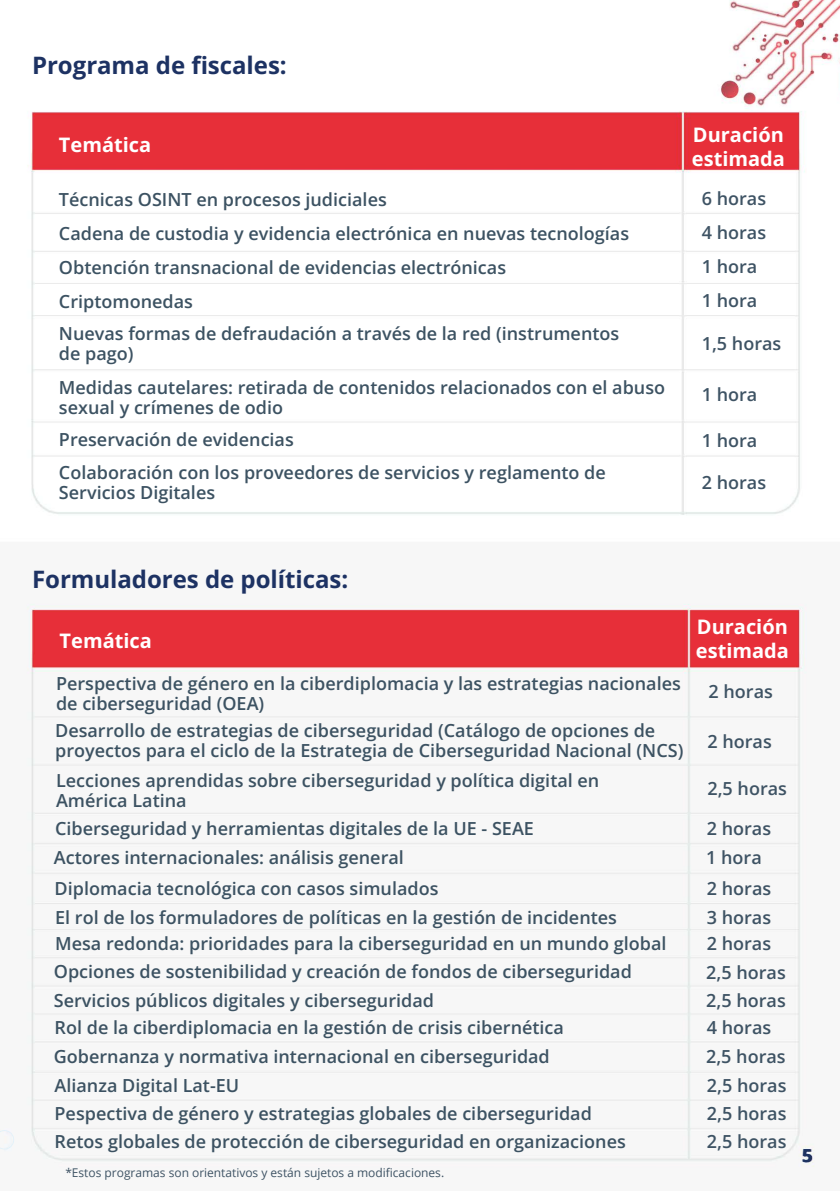
<style>
.page{position:relative;width:840px;height:1191px;background:#fff}
.page>*{position:absolute;margin:0;border:0;box-sizing:border-box;transform-origin:0 0}
.t1{font:700 24px "Open Sans";color:#1d3263}
.t2{font:700 20px/24px "Open Sans";color:#fff}
.t3{font:600 18px/20px "Open Sans";color:#3c5262}
.t4{font:600 18px "Open Sans";color:#3e5364}
.t5{font:700 18px "Open Sans";color:#1d3361}
.t6{font:12px "Open Sans";color:#3e5364}
</style>
<div class="page">
<img style="left:4px;top:0;width:835px;height:1167px">
<svg style="left:0;top:1129px;width:15px;height:21px"></svg>
<p class="t1" style="left:32px;top:49px;width:256px">Programa de fiscales:</p>
<p class="t2" style="left:59px;top:132px;width:94px">Temática</p>
<p class="t2" style="left:691px;top:122px;width:94px">Duración estimada</p>
<p class="t3" style="left:59px;top:189px;width:329px">Técnicas OSINT en procesos judiciales</p>
<p class="t4" style="left:701px;top:186px;width:66px">6 horas</p>
<p class="t3" style="left:59px;top:223px;width:571px">Cadena de custodia y evidencia electrónica en nuevas tecnologías</p>
<p class="t4" style="left:701px;top:220px;width:66px">4 horas</p>
<p class="t3" style="left:59px;top:257px;width:448px">Obtención transnacional de evidencias electrónicas</p>
<p class="t4" style="left:701px;top:254px;width:57px">1 hora</p>
<p class="t3" style="left:59px;top:291px;width:135px">Criptomonedas</p>
<p class="t4" style="left:701px;top:288px;width:57px">1 hora</p>
<p class="t3" style="left:59px;top:322px;width:561px">Nuevas formas de defraudación a través de la red (instrumentos de pago)</p>
<p class="t4" style="left:701px;top:331px;width:81px">1,5 horas</p>
<p class="t3" style="left:59px;top:377px;width:607px">Medidas cautelares: retirada de contenidos relacionados con el abuso sexual y crímenes de odio</p>
<p class="t4" style="left:701px;top:382px;width:57px">1 hora</p>
<p class="t3" style="left:59px;top:429px;width:236px">Preservación de evidencias</p>
<p class="t4" style="left:701px;top:428px;width:57px">1 hora</p>
<p class="t3" style="left:59px;top:462px;width:548px">Colaboración con los proveedores de servicios y reglamento de<br>Servicios Digitales</p>
<p class="t4" style="left:701px;top:470px;width:66px">2 horas</p>
<p class="t1" style="left:32px;top:562px;width:317px">Formuladores de políticas:</p>
<p class="t2" style="left:60px;top:628px;width:94px">Temática</p>
<p class="t2" style="left:695px;top:614px;width:94px">Duración estimada</p>
<p class="t3" style="left:56px;top:673px;width:626px">Perspectiva de género en la ciberdiplomacia y las estrategias nacionales de ciberseguridad (OEA)</p>
<p class="t4" style="left:708px;top:679px;width:66px">2 horas</p>
<p class="t3" style="left:55px;top:720px;width:629px">Desarrollo de estrategias de ciberseguridad (Catálogo de opciones de proyectos para el ciclo de la Estrategia de Ciberseguridad Nacional (NCS)</p>
<p class="t4" style="left:707px;top:729px;width:66px">2 horas</p>
<p class="t3" style="left:56px;top:770px;width:544px">Lecciones aprendidas sobre ciberseguridad y política digital en<br>América Latina</p>
<p class="t4" style="left:707px;top:776px;width:81px">2,5 horas</p>
<p class="t3" style="left:55px;top:818px;width:480px">Ciberseguridad y herramientas digitales de la UE - SEAE</p>
<p class="t4" style="left:706px;top:816px;width:66px">2 horas</p>
<p class="t3" style="left:54px;top:847px;width:351px">Actores internacionales: análisis general</p>
<p class="t4" style="left:705px;top:845px;width:57px">1 hora</p>
<p class="t3" style="left:55px;top:878px;width:385px">Diplomacia tecnológica con casos simulados</p>
<p class="t4" style="left:706px;top:876px;width:66px">2 horas</p>
<p class="t3" style="left:55px;top:907px;width:563px">El rol de los formuladores de políticas en la gestión de incidentes</p>
<p class="t4" style="left:706px;top:905px;width:66px">3 horas</p>
<p class="t3" style="left:55px;top:933px;width:612px">Mesa redonda: prioridades para la ciberseguridad en un mundo global</p>
<p class="t4" style="left:706px;top:931px;width:66px">2 horas</p>
<p class="t3" style="left:54px;top:961px;width:579px">Opciones de sostenibilidad y creación de fondos de ciberseguridad</p>
<p class="t4" style="left:705px;top:960px;width:81px">2,5 horas</p>
<p class="t3" style="left:54px;top:990px;width:381px">Servicios públicos digitales y ciberseguridad</p>
<p class="t4" style="left:705px;top:988px;width:81px">2,5 horas</p>
<p class="t3" style="left:55px;top:1017px;width:510px">Rol de la ciberdiplomacia en la gestión de crisis cibernética</p>
<p class="t4" style="left:706px;top:1015px;width:66px">4 horas</p>
<p class="t3" style="left:54px;top:1046px;width:497px">Gobernanza y normativa internacional en ciberseguridad</p>
<p class="t4" style="left:705px;top:1044px;width:81px">2,5 horas</p>
<p class="t3" style="left:54px;top:1075px;width:186px">Alianza Digital Lat-EU</p>
<p class="t4" style="left:706px;top:1073px;width:81px">2,5 horas</p>
<p class="t3" style="left:54px;top:1103px;width:538px">Pespectiva de género y estrategias globales de ciberseguridad</p>
<p class="t4" style="left:706px;top:1101px;width:81px">2,5 horas</p>
<p class="t3" style="left:54px;top:1131px;width:572px">Retos globales de protección de ciberseguridad en organizaciones</p>
<p class="t4" style="left:706px;top:1129px;width:81px">2,5 horas</p>
<p class="t6" style="left:65px;top:1164px;width:380px">*Estos programas son orientativos y están sujetos a modificaciones.</p>
<p class="t5" style="left:801px;top:1143px;width:12px">5</p>
</div>
